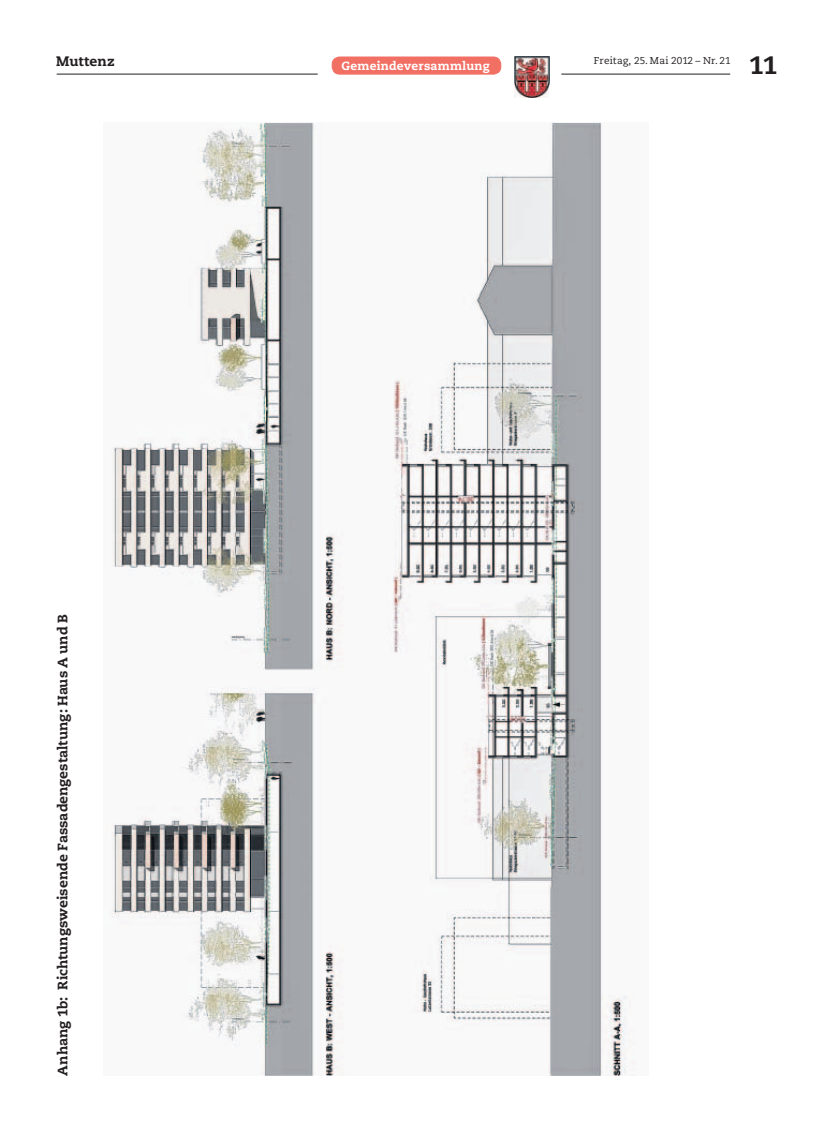
<style>
.page{position:relative;width:833px;height:1134px;background:#fff}
.page>*{position:absolute;margin:0;border:0;box-sizing:border-box;transform-origin:0 0}
.t1{font:800 25.25px "Caecilia";color:#231f20}
.t2{font:800 13.75px "Caecilia";letter-spacing:-.005em;color:#231f20}
.t3{font:800 11.88px "Caecilia";letter-spacing:.02em;color:#fff}
.t4{font:10px "Caecilia";letter-spacing:.015em;color:#231f20}
</style>
<div class="page">
<img style="left:111px;top:123px;width:524px;height:952px">
<hr style="left:57px;top:74px;width:261px;height:1px;background:#231f20">
<hr style="left:561px;top:74px;width:169px;height:1px;background:#231f20">
<div style="left:332px;top:57px;width:169px;height:17px;background:#f26f64;border-radius:8px"></div>
<div style="left:332px;top:57px;width:169px;height:17px;border:1px solid #f26f64;border-radius:8px"></div>
<img style="left:514px;top:57px;width:35px;height:41px">
<p class="t2" style="left:56px;top:53px;width:60px">Muttenz</p>
<p class="t3" style="left:341px;top:58px;width:150px">Gemeindeversammlung</p>
<p class="t4" style="left:593px;top:54px;width:139px">Freitag, 25. Mai 2012 – Nr. 21</p>
<h1 class="t1" style="left:749px;top:50px;width:30px">11</h1>
<p class="t2" style="left:54px;top:1075px;width:463px;rotate:-90deg">Anhang 1b: Richtungsweisende Fassadengestaltung: Haus A und B</p>
</div>
